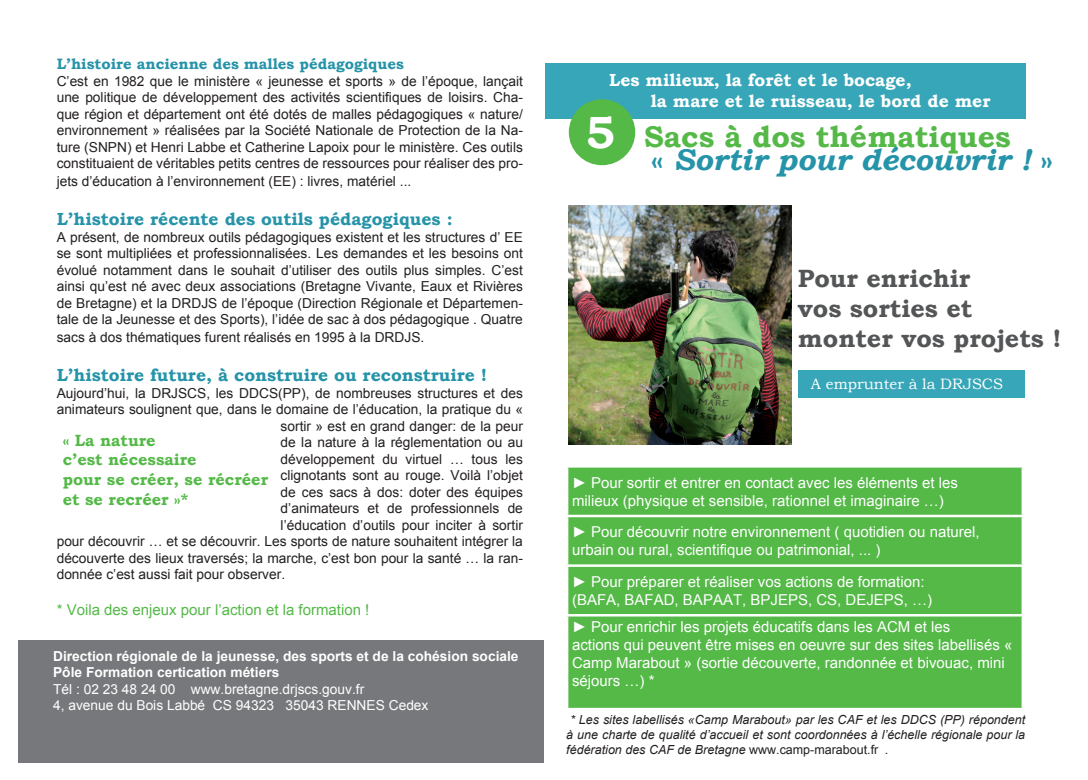
<style>
.page{position:relative;width:1088px;height:780px;background:#fff}
.page>*{position:absolute;margin:0;border:0;box-sizing:border-box;transform-origin:0 0}
.t1{font:italic 700 30px "Bookman Old Style";color:#2593a8}
.t2{font:700 30px "Bookman Old Style";color:#54b947}
.t3{font:700 25px/30px "Bookman Old Style";color:#545557}
.t4{font:700 17.5px "Bookman Old Style";color:#2593a8}
.t5{font:700 17.5px/21px "Bookman Old Style";color:#fff}
.t6{font:700 16.25px/19.5px "Bookman Old Style";color:#54b947}
.t7{font:15px/18px "Arial";color:#fff}
.t8{font:15px "Arial";color:#54b947}
.t9{font:700 15px "Bookman Old Style";color:#2593a8}
.t10{font:15px "Bookman Old Style";color:#fff}
.t11{font:13.75px/16.5px "Arial";color:#231f20;text-align:justify}
.t12{font:700 13.75px/16.5px "Arial";color:#fff}
.t13{font:13.75px/16.5px "Arial";color:#fff}
.t14{font:italic 12.5px/15px "Arial";color:#231f20;text-align:justify}
.s1{font-size:45px;color:#fff}
.s2{font-style:normal}
</style>
<div class="page">
<img style="left:569px;top:206px;width:222px;height:238px">
<div style="left:568px;top:467px;width:453px;height:240px;background:#54b947"></div>
<hr style="left:566px;top:514px;width:458px;height:3px;background:#fff">
<hr style="left:566px;top:564px;width:458px;height:3px;background:#fff">
<hr style="left:566px;top:614px;width:458px;height:2px;background:#fff">
<div style="left:798px;top:369px;width:227px;height:28px;background:#37a6b8"></div>
<div style="left:545px;top:63px;width:480px;height:56px;background:#37a6b8"></div>
<div style="left:569px;top:99px;width:66px;height:66px;background:#54b947;border-radius:50%"></div>
<div style="left:18px;top:640px;width:526px;height:122px;background:#76787b"></div>
<p class="t9" style="left:57px;top:53px;width:349px">L’histoire ancienne des malles pédagogiques</p>
<p class="t11" style="left:57px;top:73px;width:468px">C’est en 1982 que le ministère « jeunesse et sports » de l’époque, lançait une politique de développement des activités scientifiques de loisirs. Cha&shy;que région et département ont été dotés de malles pédagogiques « nature/ environnement » réalisées par la Société Nationale de Protection de la Na&shy;ture (SNPN) et Henri Labbe et Catherine Lapoix pour le ministère. Ces outils constituaient de véritables petits centres de ressources pour réaliser des pro-</p>
<p class="t11" style="left:57px;top:173px;width:356px">jets d’éducation à l’environnement (EE) : livres, matériel ...</p>
<p class="t4" style="left:57px;top:206px;width:397px">L’histoire récente des outils pédagogiques :</p>
<p class="t11" style="left:57px;top:229px;width:468px">A présent, de nombreux outils pédagogiques existent et les structures d’ EE se sont multipliées et professionnalisées. Les demandes et les besoins ont évolué notamment dans le souhait d’utiliser des outils plus simples. C’est ainsi qu’est né avec deux associations (Bretagne Vivante, Eaux et Rivières de Bretagne) et la DRDJS de l’époque (Direction Régionale et Départemen&shy;tale de la Jeunesse et des Sports), l’idée de sac à dos pédagogique . Quatre</p>
<p class="t11" style="left:57px;top:329px;width:369px">sacs à dos thématiques furent réalisés en 1995 à la DRDJS.</p>
<p class="t4" style="left:57px;top:362px;width:432px">L’histoire future, à construire ou reconstruire !</p>
<p class="t11" style="left:57px;top:385px;width:468px">Aujourd’hui, la DRJSCS, les DDCS(PP), de nombreuses structures et des</p>
<p class="t11" style="left:57px;top:401px;width:468px">animateurs soulignent que, dans le domaine de l’éducation, la pratique du «</p>
<p class="t11" style="left:281px;top:418px;width:244px">sortir » est en grand danger: de la peur</p>
<p class="t11" style="left:281px;top:434px;width:244px">de la nature à la réglementation ou au</p>
<p class="t11" style="left:281px;top:451px;width:244px">développement du virtuel … tous les</p>
<p class="t11" style="left:281px;top:467px;width:244px">clignotants sont au rouge. Voilà l’objet</p>
<p class="t11" style="left:281px;top:484px;width:244px">de ces sacs à dos: doter des équipes</p>
<p class="t11" style="left:281px;top:500px;width:244px">d’animateurs et de professionnels de</p>
<p class="t11" style="left:281px;top:517px;width:244px">l’éducation d’outils pour inciter à sortir</p>
<p class="t11" style="left:57px;top:533px;width:468px">pour découvrir … et se découvrir. Les sports de nature souhaitent intégrer la</p>
<p class="t11" style="left:57px;top:550px;width:468px">découverte des lieux traversés; la marche, c’est bon pour la santé … la ran-</p>
<p class="t11" style="left:57px;top:566px;width:230px">donnée c’est aussi fait pour observer.</p>
<p class="t8" style="left:57px;top:600px;width:314px">* Voila des enjeux pour l’action et la formation !</p>
<p class="t6" style="left:63px;top:430px;width:207px">« La nature<br>c’est nécessaire<br>pour se créer, se récréer et se recréer »*</p>
<p class="t12" style="left:53px;top:648px;width:467px">Direction régionale de la jeunesse, des sports et de la cohésion sociale<br>Pôle Formation certication métiers</p>
<p class="t13" style="left:53px;top:680px;width:377px">Tél : 02 23 48 24 00 www.bretagne.drjscs.gouv.fr<br>4, avenue du Bois Labbé CS 94323 35043 RENNES Cedex</p>
<p class="t5" style="left:651px;top:69px;width:341px;text-indent:-42px">Les milieux, la forêt et le bocage,<br>la mare et le ruisseau, le bord de mer</p>
<h1 class="t2" style="left:586px;top:115px;width:427px"><span class="s1">5</span> Sacs à dos thématiques</h1>
<h1 class="t1" style="left:651px;top:138px;width:403px"><span class="s2">«</span> Sortir pour découvrir ! <span class="s2">»</span></h1>
<h2 class="t3" style="left:798px;top:263px;width:265px">Pour enrichir<br>vos sorties et monter vos projets !</h2>
<p class="t10" style="left:811px;top:374px;width:193px">A emprunter à la DRJSCS</p>
<p class="t7" style="left:572px;top:473px;width:387px">► Pour sortir et entrer en contact avec les éléments et les milieux (physique et sensible, rationnel et imaginaire …)</p>
<p class="t7" style="left:572px;top:523px;width:409px">► Pour découvrir notre environnement ( quotidien ou naturel, urbain ou rural, scientifique ou patrimonial, ... )</p>
<p class="t7" style="left:572px;top:572px;width:362px">► Pour préparer et réaliser vos actions de formation: (BAFA, BAFAD, BAPAAT, BPJEPS, CS, DEJEPS, …)</p>
<p class="t7" style="left:572px;top:617px;width:442px">► Pour enrichir les projets éducatifs dans les ACM et les<br>actions qui peuvent être mises en oeuvre sur des sites labellisés « Camp Marabout » (sortie découverte, randonnée et bivouac, mini séjours …) *</p>
<p class="t14" style="left:566px;top:711px;width:460px;text-indent:4px">* Les sites labellisés «Camp Marabout» par les CAF et les DDCS (PP) répondent à une charte de qualité d’accueil et sont coordonnées à l’échelle régionale pour la fédération des CAF de Bretagne <span class="s2">www.camp-marabout.fr</span> .</p>
</div>
